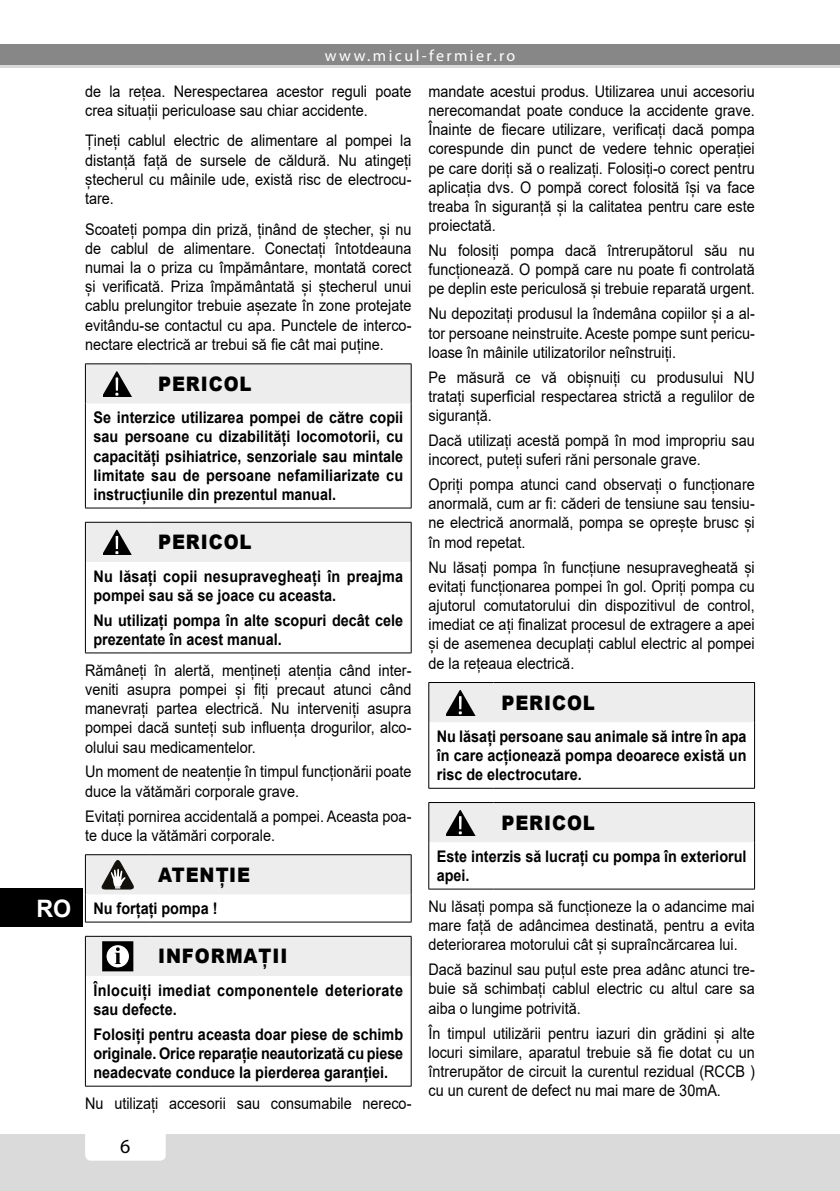
<style>
.page{position:relative;width:840px;height:1191px;background:#fff}
.page>*{position:absolute;margin:0;border:0;box-sizing:border-box;transform-origin:0 0}
.t1{font:700 24px "Arial";color:#fff}
.t2{font:900 20px "Arial";letter-spacing:.05em;color:#000;scale:.9 1}
.t3{font:20px "Myriad Pro";color:#000}
.t4{font:16px/19.2px "Arial";color:#000;text-align:justify;scale:.9 1}
.t5{font:700 16px/19.2px "Arial";color:#000;text-align:justify;scale:.9 1}
.t6{font:700 16px/19.2px "Arial";letter-spacing:.025em;color:#000;scale:.9 1}
.t7{font:16px "Myriad Pro";letter-spacing:.15em;color:#fff}
</style>
<div class="page">
<div style="left:0;top:1134px;width:839px;height:57px;background:#dadada"></div>
<div style="left:85px;top:1120px;width:81px;height:40px;background:#fff;border-radius:6px"></div>
<div style="left:0;top:44px;width:839px;height:24px;background:#878787"></div>
<hr style="left:0;top:65px;width:839px;height:3px;background:#dadada">
<div style="left:0;top:888px;width:82px;height:39px;background:#000"></div>
<hr style="left:410px;top:403px;width:1px;height:105px;background:#000">
<hr style="left:85px;top:363px;width:65px;height:1px;background:#000">
<hr style="left:150px;top:363px;width:261px;height:1px;background:#000">
<hr style="left:85px;top:403px;width:1px;height:105px;background:#000">
<hr style="left:85px;top:508px;width:65px;height:1px;background:#000">
<hr style="left:150px;top:508px;width:261px;height:1px;background:#000">
<div style="left:85px;top:364px;width:326px;height:39px;background:#ededed"></div>
<hr style="left:410px;top:562px;width:1px;height:90px;background:#000">
<hr style="left:85px;top:562px;width:1px;height:90px;background:#000">
<hr style="left:85px;top:652px;width:65px;height:1px;background:#000">
<hr style="left:150px;top:652px;width:261px;height:1px;background:#000">
<div style="left:85px;top:522px;width:326px;height:40px;background:#ededed"></div>
<hr style="left:85px;top:921px;width:65px;height:1px;background:#000">
<hr style="left:150px;top:921px;width:261px;height:1px;background:#000">
<svg style="left:85px;top:854px;width:326px;height:67px"></svg>
<hr style="left:410px;top:976px;width:1px;height:109px;background:#000">
<hr style="left:85px;top:976px;width:1px;height:109px;background:#000">
<hr style="left:85px;top:1085px;width:65px;height:1px;background:#000">
<hr style="left:150px;top:1085px;width:261px;height:1px;background:#000">
<svg style="left:85px;top:936px;width:326px;height:40px;background:#dcdcdc"></svg>
<hr style="left:753px;top:722px;width:1px;height:66px;background:#000">
<hr style="left:428px;top:722px;width:1px;height:66px;background:#000">
<hr style="left:428px;top:788px;width:65px;height:1px;background:#000">
<hr style="left:493px;top:788px;width:261px;height:1px;background:#000">
<div style="left:428px;top:682px;width:326px;height:40px;background:#ededed"></div>
<hr style="left:753px;top:842px;width:1px;height:46px;background:#000">
<hr style="left:428px;top:842px;width:1px;height:46px;background:#000">
<hr style="left:428px;top:888px;width:65px;height:1px;background:#000">
<hr style="left:493px;top:888px;width:261px;height:1px;background:#000">
<div style="left:428px;top:802px;width:326px;height:40px;background:#ededed"></div>
<h1 class="t1" style="left:36px;top:891px;width:36px">RO</h1>
<p class="t7" style="left:325px;top:45px;width:192px">www.micul-fermier.ro</p>
<p class="t4" style="left:85px;top:81px;width:364px">de la rețea. Nerespectarea acestor reguli poate crea situații periculoase sau chiar accidente.</p>
<p class="t4" style="left:85px;top:131px;width:364px">Țineți cablul electric de alimentare al pompei la distanță față de sursele de căldură. Nu atingeți ștecherul cu mâinile ude, există risc de electrocu&shy;tare.</p>
<p class="t4" style="left:85px;top:219px;width:364px">Scoateți pompa din priză, ținând de ștecher, și nu de cablul de alimentare. Conectați întotdeauna numai la o priza cu împământare, montată corect și verificată. Priza împământată și ștecherul unui cablu prelungitor trebuie așezate în zone protejate evitându-se contactul cu apa. Punctele de interco&shy;nectare electrică ar trebui să fie cât mai puține.</p>
<p class="t2" style="left:158px;top:369px;width:105px">PERICOL</p>
<p class="t5" style="left:93px;top:408px;width:345px">Se interzice utilizarea pompei de către copii sau persoane cu dizabilități locomotorii, cu capacități psihiatrice, senzoriale sau mintale limitate sau de persoane nefamiliarizate cu instrucțiunile din prezentul manual.</p>
<p class="t2" style="left:158px;top:528px;width:105px">PERICOL</p>
<p class="t5" style="left:93px;top:566px;width:345px">Nu lăsați copii nesupravegheați în preajma pompei sau să se joace cu aceasta.</p>
<p class="t5" style="left:93px;top:610px;width:345px">Nu utilizați pompa în alte scopuri decât cele prezentate în acest manual.</p>
<p class="t4" style="left:85px;top:660px;width:364px">Rămâneți în alertă, mențineți atenția când inter&shy;veniti asupra pompei și fiți precaut atunci când manevrați partea electrică. Nu interveniți asupra pompei dacă sunteți sub influența drogurilor, alco&shy;olului sau medicamentelor.</p>
<p class="t4" style="left:85px;top:762px;width:364px">Un moment de neatenție în timpul funcționării poate duce la vătămări corporale grave.</p>
<p class="t4" style="left:85px;top:806px;width:364px">Evitați pornirea accidentală a pompei. Aceasta poa&shy;te duce la vătămări corporale.</p>
<p class="t2" style="left:158px;top:860px;width:104px">ATENȚIE</p>
<p class="t5" style="left:93px;top:899px;width:139px">Nu forțați pompa !</p>
<p class="t2" style="left:158px;top:941px;width:145px">INFORMAȚII</p>
<p class="t6" style="left:93px;top:980px;width:345px">Înlocuiți imediat componentele deteriorate sau defecte.</p>
<p class="t5" style="left:93px;top:1024px;width:345px">Folosiți pentru aceasta doar piese de schimb originale. Orice reparație neautorizată cu piese neadecvate conduce la pierderea garanției.</p>
<p class="t4" style="left:85px;top:1093px;width:364px">Nu utilizați accesorii sau consumabile nereco-</p>
<p class="t3" style="left:120px;top:1133px;width:12px">6</p>
<p class="t4" style="left:428px;top:81px;width:364px">mandate acestui produs. Utilizarea unui accesoriu nerecomandat poate conduce la accidente grave.<br>Înainte de fiecare utilizare, verificați dacă pompa corespunde din punct de vedere tehnic operației pe care doriți să o realizați. Folosiți-o corect pentru aplicația dvs. O pompă corect folosită își va face treaba în siguranță și la calitatea pentru care este proiectată.</p>
<p class="t4" style="left:428px;top:241px;width:364px">Nu folosiți pompa dacă întrerupătorul său nu funcționează. O pompă care nu poate fi controlată pe deplin este periculosă și trebuie reparată urgent.</p>
<p class="t4" style="left:428px;top:304px;width:364px">Nu depozitați produsul la îndemâna copiilor și a al&shy;tor persoane neinstruite. Aceste pompe sunt pericu&shy;loase în mâinile utilizatorilor neînstruiți.</p>
<p class="t4" style="left:428px;top:367px;width:364px">Pe măsură ce vă obișnuiți cu produsului NU tratați superficial respectarea strictă a regulilor de siguranță.</p>
<p class="t4" style="left:428px;top:430px;width:364px">Dacă utilizați acestă pompă în mod impropriu sau incorect, puteți suferi răni personale grave.</p>
<p class="t4" style="left:428px;top:474px;width:364px">Opriți pompa atunci cand observați o funcționare anormală, cum ar fi: căderi de tensiune sau tensiu&shy;ne electrică anormală, pompa se oprește brusc și în mod repetat.</p>
<p class="t4" style="left:428px;top:557px;width:364px">Nu lăsați pompa în funcțiune nesupravegheată și evitați funcționarea pompei în gol. Opriți pompa cu ajutorul comutatorului din dispozitivul de control, imediat ce ați finalizat procesul de extragere a apei și de asemenea decuplați cablul electric al pompei de la rețeaua electrică.</p>
<p class="t2" style="left:501px;top:688px;width:105px">PERICOL</p>
<p class="t5" style="left:436px;top:727px;width:345px">Nu lăsați persoane sau animale să intre în apa în care acționează pompa deoarece există un risc de electrocutare.</p>
<p class="t2" style="left:501px;top:808px;width:105px">PERICOL</p>
<p class="t5" style="left:436px;top:847px;width:345px">Este interzis să lucrați cu pompa în exteriorul apei.</p>
<p class="t4" style="left:428px;top:896px;width:364px">Nu lăsați pompa să funcționeze la o adancime mai mare față de adâncimea destinată, pentru a evita deteriorarea motorului cât și supraîncărcarea lui.</p>
<p class="t4" style="left:428px;top:960px;width:364px">Dacă bazinul sau puțul este prea adânc atunci tre&shy;buie să schimbați cablul electric cu altul care sa aiba o lungime potrivită.</p>
<p class="t4" style="left:428px;top:1023px;width:364px">În timpul utilizării pentru iazuri din grădini și alte locuri similare, aparatul trebuie să fie dotat cu un întrerupător de circuit la curentul rezidual (RCCB ) cu un curent de defect nu mai mare de 30mA.</p>
</div>
